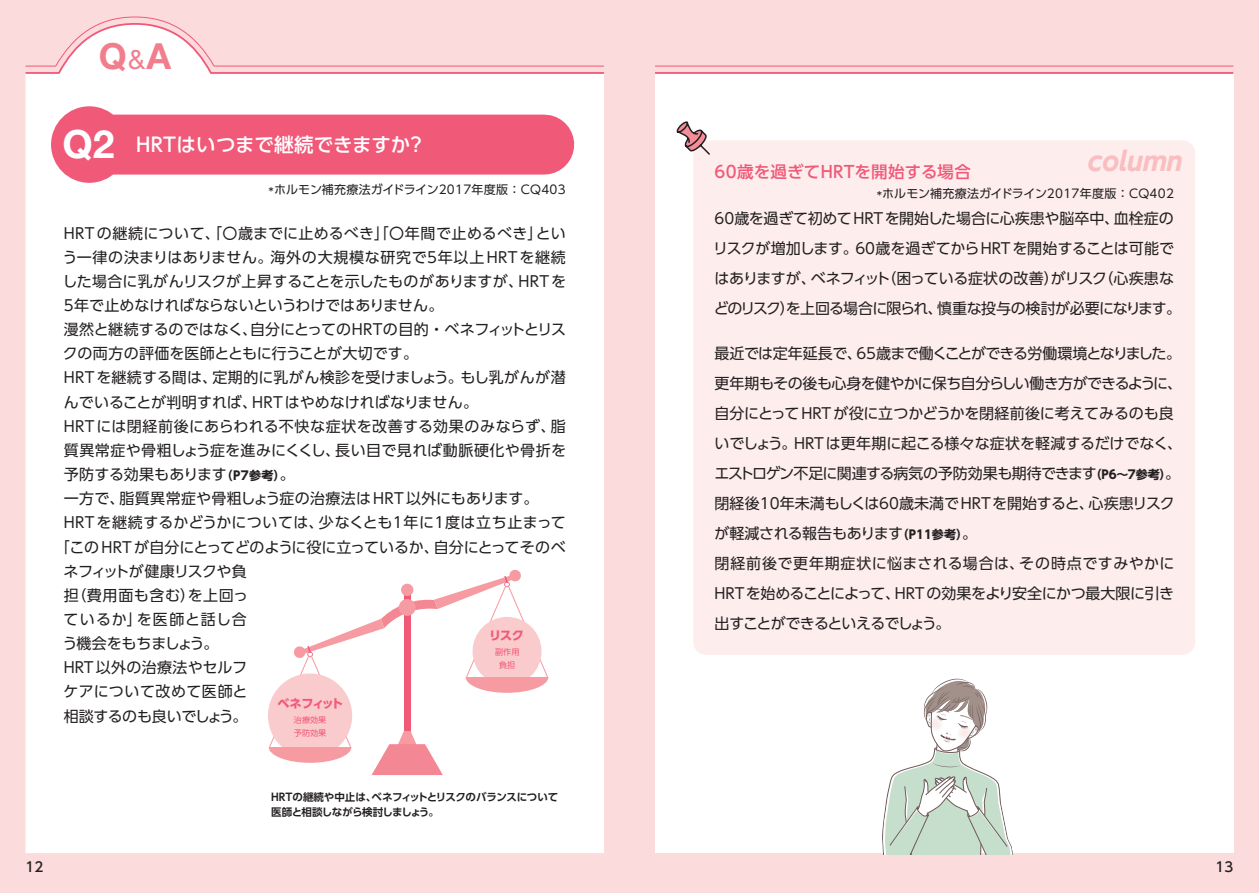
<style>
.page{position:relative;width:1259px;height:893px;background:#fcdbdc}
.page>*{position:absolute;margin:0;border:0;box-sizing:border-box;transform-origin:0 0}
.t1{font:700 39px "Helvetica Neue LT Std";color:#fff}
.t2{font:700 36px "Helvetica Neue LT Std";color:#f27e8d}
.t3{font:700 25.5px "UD Shin Go Pr 6 N";color:#f9bec0}
.t4{font:500 19.5px "UD Shin Go Pr 6 N";letter-spacing:.015em;color:#fff}
.t5{font:500 16.5px "UD Shin Go Pro";letter-spacing:.015em;color:#f05978}
.t6{font:15px/30px "UD Shin Go Pr 6 N";color:#231f20}
.t7{font:15px "UD Shin Go Pr 6 N";letter-spacing:.025em;color:#231f20}
.t8{font:15px/30px "UD Shin Go Pr 6 N";letter-spacing:-.02em;color:#231f20}
.t9{font:15px "UD Shin Go Pr 6 N";letter-spacing:.02em;color:#231f20}
.t10{font:15px "UD Shin Go Pr 6 N";letter-spacing:.045em;color:#231f20}
.t11{font:15px "UD Shin Go Pr 6 N";letter-spacing:-.05em;color:#231f20}
.t12{font:15px "UD Shin Go Pr 6 N";letter-spacing:.04em;color:#231f20}
.t13{font:15px "UD Shin Go Pr 6 N";letter-spacing:.05em;color:#231f20}
.t14{font:15px "UD Shin Go Pr 6 N";letter-spacing:.035em;color:#231f20}
.t15{font:500 13.5px "UD Shin Go Pr 6 N";color:#231f20}
.t16{font:700 12.15px "UD Shin Go Pr 6";letter-spacing:-.085em;color:#f05978}
.t17{font:12px "UD Shin Go Pr 6 N";letter-spacing:.025em;color:#231f20}
.t18{font:700 10.5px/15px "UD Shin Go Pr 6 De";letter-spacing:-.035em;color:#231f20}
.t19{font:8.1px/13.5px "UD Shin Go Pr 6";color:#f05978;text-align:center}
.s1{font-weight:400;font-size:27px}
.s2{font-weight:700;font-size:12px}
</style>
<div class="page">
<div style="left:26px;top:75px;width:578px;height:778px;background:#fff"></div>
<svg style="left:25px;top:16px;width:579px;height:59px"></svg>
<div style="left:655px;top:72px;width:578px;height:781px;background:#fff"></div>
<hr style="left:655px;top:72px;width:578px;height:2px;background:#f05978">
<hr style="left:655px;top:66px;width:578px;height:1px;background:#f05978">
<div style="left:693px;top:140px;width:502px;height:515px;background:#fdeded;border-radius:13px"></div>
<div style="left:115px;top:115px;width:429px;height:60px;background:#f05978"></div>
<div style="left:268px;top:570px;width:298px;height:251px;background:#fff"></div>
<svg style="left:269px;top:570px;width:279px;height:205px"></svg>
<div style="left:51px;top:106px;width:77px;height:77px;background:#f05978;border-radius:50%"></div>
<svg style="left:676px;top:121px;width:34px;height:34px"></svg>
<svg style="left:882px;top:678px;width:131px;height:177px"></svg>
<h2 class="t2" style="left:99px;top:34px;width:74px">Q<span class="s1">&amp;</span>A</h2>
<h1 class="t1" style="left:63px;top:120px;width:54px">Q2</h1>
<h3 class="t4" style="left:136px;top:129px;width:287px">HRTはいつまで継続できますか?</h3>
<h3 class="t3" style="left:1088px;top:141px;width:96px">column</h3>
<p class="t5" style="left:714px;top:158px;width:258px">60歳を過ぎてHRTを開始する場合</p>
<p class="t8" style="left:713px;top:203px;width:469px">60歳を過ぎて初めてHRTを開始した場合に心疾患や脳卒中、血栓症のリスクが増加します。60歳を過ぎてからHRTを開始することは可能ではありますが、ベネフィット（困っている症状の改善）がリスク（心疾患などのリスク）を上回る場合に限られ、慎重な投与の検討が必要になります。</p>
<p class="t6" style="left:714px;top:338px;width:469px">最近では定年延長で、65歳まで働くことができる労働環境となりました。更年期もその後も心身を健やかに保ち自分らしい働き方ができるように、自分にとってHRTが役に立つかどうかを閉経前後に考えてみるのも良いでしょう。HRTは更年期に起こる様々な症状を軽減するだけでなく、エストロゲン不足に関連する病気の予防効果も期待できます<span class="s2">（P6～7参考）</span>。閉経後10年未満もしくは60歳未満でHRTを開始すると、心疾患リスクが軽減される報告もあります<span class="s2">（P11参考）</span>。<br>閉経前後で更年期症状に悩まされる場合は、その時点ですみやかにHRTを始めることによって、HRTの効果をより安全にかつ最大限に引き出すことができるといえるでしょう。</p>
<p class="t17" style="left:268px;top:180px;width:299px">*ホルモン補充療法ガイドライン2017年度版：CQ403</p>
<p class="t17" style="left:876px;top:183px;width:299px">*ホルモン補充療法ガイドライン2017年度版：CQ402</p>
<p class="t7" style="left:64px;top:221px;width:503px">HRT の継続について、「〇歳までに止めるべき」「〇年間で止めるべき」とい</p>
<p class="t10" style="left:62px;top:245px;width:505px">う一律の決まりはありません。海外の大規模な研究で5年以上 HRTを継続</p>
<p class="t6" style="left:62px;top:266px;width:505px">した場合に乳がんリスクが上昇することを示したものがありますが、HRTを</p>
<p class="t6" style="left:64px;top:290px;width:381px">5年で止めなければならないというわけではありません。</p>
<p class="t6" style="left:64px;top:314px;width:504px">漫然と継続するのではなく、自分にとってのHRTの目的・ベネフィットとリス</p>
<p class="t6" style="left:63px;top:338px;width:356px">クの両方の評価を医師とともに行うことが大切です。</p>
<p class="t9" style="left:64px;top:366px;width:503px">HRTを継続する間は、定期的に乳がん検診を受けましょう。もし乳がんが潜</p>
<p class="t6" style="left:64px;top:386px;width:416px">んでいることが判明すれば、HRTはやめなければなりません。</p>
<p class="t7" style="left:64px;top:414px;width:503px">HRTには閉経前後にあらわれる不快な症状を改善する効果のみならず、脂</p>
<p class="t9" style="left:64px;top:438px;width:504px">質異常症や骨粗しょう症を進みにくくし、長い目で見れば動脈硬化や骨折を</p>
<p class="t6" style="left:64px;top:459px;width:233px">予防する効果もあります<span class="s2">（P7参考）</span>。</p>
<p class="t7" style="left:64px;top:486px;width:476px">一方で、脂質異常症や骨粗しょう症の治療法はHRT以外にもあります。</p>
<p class="t7" style="left:64px;top:511px;width:503px">HRTを継続するかどうかについては、少なくとも1年に1度は立ち止まって</p>
<p class="t6" style="left:55px;top:531px;width:512px">「この HRT が自分にとってどのように役に立っているか、自分にとってそのベ</p>
<p class="t11" style="left:64px;top:559px;width:185px">ネフィットが健康リスクや負</p>
<p class="t12" style="left:64px;top:583px;width:186px">担（費用面も含む）を上回っ</p>
<p class="t13" style="left:64px;top:607px;width:185px">ているか」を医師と話し合</p>
<p class="t6" style="left:62px;top:628px;width:158px">う機会をもちましょう。</p>
<p class="t6" style="left:64px;top:652px;width:185px">HRT以外の治療法やセルフ</p>
<p class="t14" style="left:64px;top:680px;width:186px">ケアについて改めて医師と</p>
<p class="t6" style="left:64px;top:700px;width:185px">相談するのも良いでしょう。</p>
<p class="t16" style="left:489px;top:625px;width:36px">リスク</p>
<p class="t19" style="left:495px;top:645px;width:26px">副作用負担</p>
<p class="t16" style="left:277px;top:693px;width:67px">ベネフィット</p>
<p class="t19" style="left:294px;top:713px;width:34px;text-align:left">治療効果予防効果</p>
<p class="t18" style="left:271px;top:789px;width:288px">HRTの継続や中止は、ベネフィットとリスクのバランスについて医師と相談しながら検討しましょう。</p>
<p class="t15" style="left:26px;top:856px;width:19px">12</p>
<p class="t15" style="left:1215px;top:856px;width:19px">13</p>
</div>
